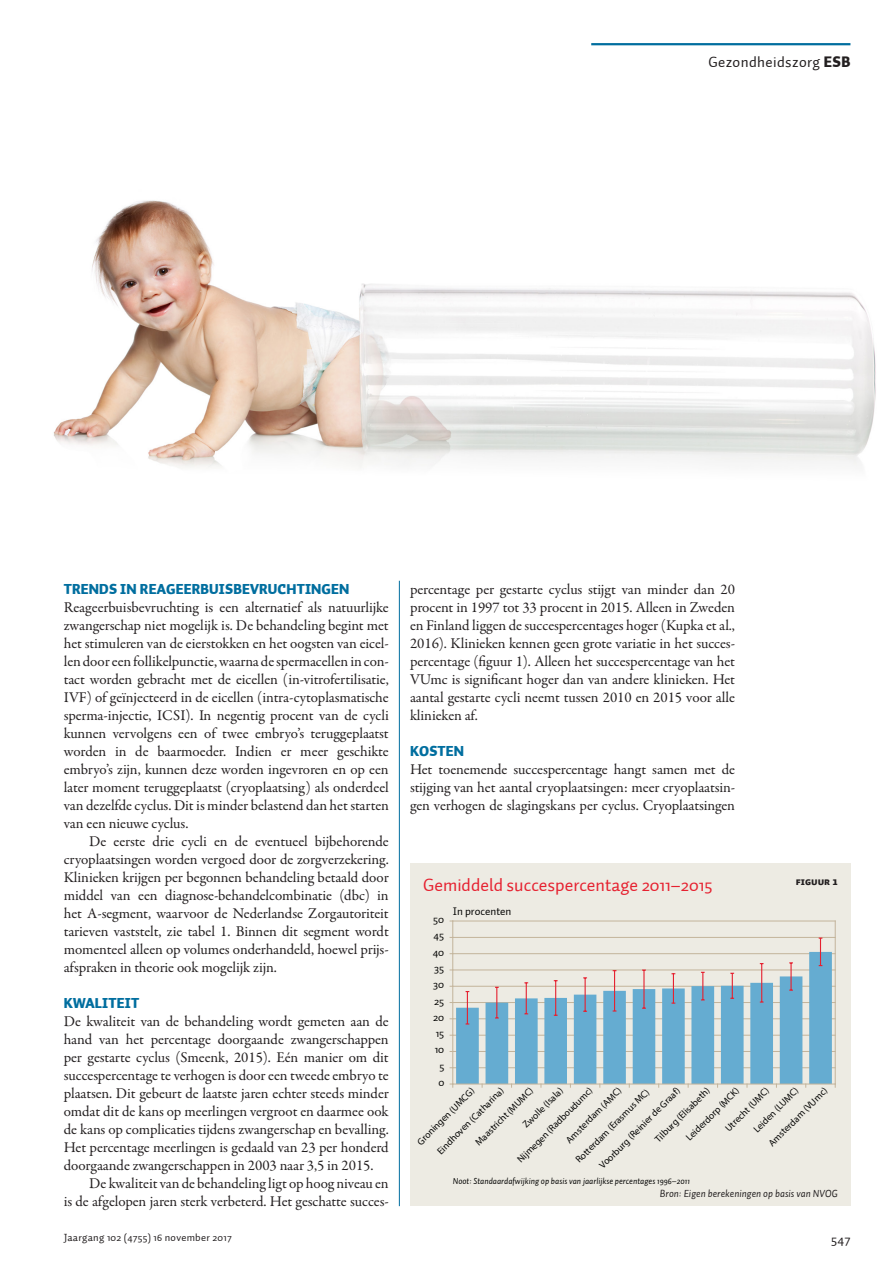
<style>
.page{position:relative;width:893px;height:1263px;background:#fff}
.page>*{position:absolute;margin:0;border:0;box-sizing:border-box;transform-origin:0 0}
.KDK1_FiguurKop{font:18px "Auto 1";color:#e62130}
.PLAT_EersteAlinea{font:15px/18px "Garamond Premr Pro";letter-spacing:-.005em;color:#231f20;text-align:justify}
.PLAT_VervolgAlinea{font:15px/18px "Garamond Premr Pro";letter-spacing:-.005em;color:#231f20;text-align:justify}
.t1{font:15px "Auto 1";letter-spacing:.025em;color:#231f20}
.PTK1_Tussenkop{font:900 14.25px "Auto 1";letter-spacing:.01em;color:#006e9f}
.t2{font:13.5px "Auto 1";color:#231f20}
.t3{font:11.1px/16.5px "Auto 1";color:#050504}
.KDPT_KaderBron{font:italic 10.5px "Auto 1";color:#231f20}
.t4{font:10.5px "Auto 1";letter-spacing:.025em;color:#231f20}
.KDK2_Figuurnummer{font:10.5px "Auto 1 Black Sm Cp";color:#231f20}
.t5{font:9.6px "Myriad Pro";color:#050504}
.t6{font:italic 8.85px "Auto 1";color:#050504}
.s1{font-weight:900}
</style>
<div class="page">
<hr style="left:591px;top:43px;width:259px;height:2px;background:#006e9f">
<hr style="left:399px;top:581px;width:1px;height:625px;background:#006e9f">
<div style="left:410px;top:864px;width:441px;height:342px;background:#edebe3"></div>
<hr style="left:453px;top:937px;width:382px;height:1px;background:#c3b49b">
<hr style="left:453px;top:953px;width:382px;height:1px;background:#c3b49b">
<hr style="left:453px;top:970px;width:382px;height:1px;background:#c3b49b">
<hr style="left:453px;top:986px;width:382px;height:1px;background:#c3b49b">
<hr style="left:453px;top:1002px;width:382px;height:1px;background:#c3b49b">
<hr style="left:453px;top:1018px;width:382px;height:1px;background:#c3b49b">
<hr style="left:453px;top:1035px;width:382px;height:1px;background:#c3b49b">
<hr style="left:453px;top:1051px;width:382px;height:1px;background:#c3b49b">
<hr style="left:453px;top:1067px;width:382px;height:1px;background:#c3b49b">
<svg style="left:456px;top:952px;width:376px;height:131px;fill:#65acd1"></svg>
<svg style="left:466px;top:991px;width:3px;height:33px"></svg>
<svg style="left:495px;top:987px;width:4px;height:31px"></svg>
<svg style="left:524px;top:982px;width:4px;height:32px"></svg>
<svg style="left:554px;top:980px;width:4px;height:36px"></svg>
<svg style="left:583px;top:977px;width:4px;height:35px"></svg>
<svg style="left:613px;top:970px;width:3px;height:41px"></svg>
<svg style="left:642px;top:969px;width:4px;height:40px"></svg>
<svg style="left:671px;top:973px;width:4px;height:31px"></svg>
<svg style="left:701px;top:972px;width:4px;height:28px"></svg>
<svg style="left:730px;top:973px;width:4px;height:26px"></svg>
<svg style="left:760px;top:963px;width:3px;height:39px"></svg>
<svg style="left:789px;top:962px;width:4px;height:29px"></svg>
<svg style="left:819px;top:937px;width:3px;height:29px"></svg>
<hr style="left:452px;top:921px;width:1px;height:163px;background:#c3b49b">
<hr style="left:835px;top:921px;width:1px;height:163px;background:#c3b49b">
<hr style="left:453px;top:1083px;width:382px;height:1px;background:#c3b49b">
<hr style="left:453px;top:920px;width:382px;height:1px;background:#c3b49b">
<img style="left:53px;top:200px;width:823px;height:268px">
<p class="t1" style="left:708px;top:53px;width:144px">Gezondheidszorg <span class="s1">ESB</span></p>
<p class="PTK1_Tussenkop" style="left:64px;top:580px;width:287px">TRENDS IN REAGEERBUISBEVRUCHTINGEN</p>
<p class="PLAT_EersteAlinea" style="left:64px;top:599px;width:327px">Reageerbuisbevruchting is een alternatief als natuurlijke zwangerschap niet mogelijk is. De behandeling begint met het stimuleren van de eierstokken en het oogsten van eicel&shy;len door een follikelpunctie, waarna de spermacellen in con&shy;tact worden gebracht met de eicellen (in-vitrofertilisatie, IVF) of geïnjecteerd in de eicellen (intra-cytoplasmatische sperma-injectie, ICSI). In negentig procent van de cycli kunnen vervolgens een of twee embryo’s teruggeplaatst worden in de baarmoeder. Indien er meer geschikte embryo’s zijn, kunnen deze worden ingevroren en op een later moment teruggeplaatst (cryoplaatsing) als onderdeel van dezelfde cyclus. Dit is minder belastend dan het starten van een nieuwe cyclus.</p>
<p class="PLAT_VervolgAlinea" style="left:64px;top:833px;width:327px;text-indent:26px">De eerste drie cycli en de eventueel bijbehorende cryoplaatsingen worden vergoed door de zorgverzekering.<br>Klinieken krijgen per begonnen behandeling betaald door middel van een diagnose-behandelcombinatie (dbc) in het A-segment, waarvoor de Nederlandse Zorgautoriteit tarieven vaststelt, zie tabel 1. Binnen dit segment wordt momenteel alleen op volumes onderhandeld, hoewel prijs&shy;afspraken in theorie ook mogelijk zijn.</p>
<p class="PTK1_Tussenkop" style="left:64px;top:994px;width:77px">KWALITEIT</p>
<p class="PLAT_EersteAlinea" style="left:64px;top:1013px;width:326px">De kwaliteit van de behandeling wordt gemeten aan de hand van het percentage doorgaande zwangerschappen per gestarte cyclus (Smeenk, 2015). Eén manier om dit succespercentage te verhogen is door een tweede embryo te plaatsen. Dit gebeurt de laatste jaren echter steeds minder omdat dit de kans op meerlingen vergroot en daarmee ook de kans op complicaties tijdens zwangerschap en bevalling.<br>Het percentage meerlingen is gedaald van 23 per honderd doorgaande zwangerschappen in 2003 naar 3,5 in 2015.</p>
<p class="PLAT_VervolgAlinea" style="left:64px;top:1175px;width:326px;text-align:right">De kwaliteit van de behandeling ligt op hoog niveau en<br>is de afgelopen jaren sterk verbeterd. Het geschatte succes-</p>
<p class="PLAT_VervolgAlinea" style="left:410px;top:581px;width:327px">percentage per gestarte cyclus stijgt van minder dan 20 procent in 1997 tot 33 procent in 2015. Alleen in Zweden en Finland liggen de succespercentages hoger (Kupka et al., 2016). Klinieken kennen geen grote variatie in het succes&shy;percentage (figuur 1). Alleen het succespercentage van het VUmc is significant hoger dan van andere klinieken. Het aantal gestarte cycli neemt tussen 2010 en 2015 voor alle klinieken af.</p>
<p class="PTK1_Tussenkop" style="left:410px;top:742px;width:56px">KOSTEN</p>
<p class="PLAT_EersteAlinea" style="left:410px;top:761px;width:326px">Het toenemende succespercentage hangt samen met de stijging van het aantal cryoplaatsingen: meer cryoplaatsin&shy;gen verhogen de slagingskans per cyclus. Cryoplaatsingen</p>
<p class="KDK1_FiguurKop" style="left:423px;top:874px;width:291px">Gemiddeld succespercentage 2011–2015</p>
<p class="KDK2_Figuurnummer" style="left:796px;top:875px;width:44px">FIGUUR 1</p>
<p class="t3" style="left:433px;top:911px;width:12px">50</p>
<p class="t3" style="left:434px;top:927px;width:12px">45</p>
<p class="t3" style="left:433px;top:944px;width:13px">40</p>
<p class="t3" style="left:434px;top:960px;width:12px">35</p>
<p class="t3" style="left:433px;top:976px;width:12px">30</p>
<p class="t3" style="left:434px;top:993px;width:12px">25</p>
<p class="t3" style="left:433px;top:1009px;width:13px">20</p>
<p class="t3" style="left:436px;top:1025px;width:10px">15</p>
<p class="t3" style="left:435px;top:1042px;width:11px">10</p>
<p class="t3" style="left:453px;top:903px;width:60px">In procenten</p>
<p class="t3" style="left:438px;top:1058px;width:7px">5<br>0</p>
<p class="t5" style="left:563px;top:1137px;width:75px;rotate:-45deg">Amsterdam (AMC)</p>
<p class="t5" style="left:597px;top:1162px;width:111px;rotate:-45deg">Voorburg (Reinier de Graaf)</p>
<p class="t5" style="left:415px;top:1139px;width:78px;rotate:-45deg">Groningen (UMCG)</p>
<p class="t5" style="left:435px;top:1148px;width:91px;rotate:-45deg">Eindhoven (Catharina)</p>
<p class="t5" style="left:473px;top:1139px;width:79px;rotate:-45deg">Maastricht (MUMC)</p>
<p class="t5" style="left:515px;top:1157px;width:103px;rotate:-45deg">Nijmegen (Radboudumc)</p>
<p class="t5" style="left:520px;top:1122px;width:54px;rotate:-45deg">Zwolle (Isala)</p>
<p class="t5" style="left:652px;top:1136px;width:74px;rotate:-45deg">Tilburg (Elisabeth)</p>
<p class="t5" style="left:723px;top:1125px;width:59px;rotate:-45deg">Utrecht (UMC)</p>
<p class="t5" style="left:683px;top:1135px;width:72px;rotate:-45deg">Leiderdorp (MCK)</p>
<p class="t5" style="left:751px;top:1127px;width:60px;rotate:-45deg">Leiden (LUMC)</p>
<p class="t5" style="left:766px;top:1140px;width:80px;rotate:-45deg">Amsterdam (VUmc)</p>
<p class="t5" style="left:573px;top:1157px;width:101px;rotate:-45deg">Rotterdam (Erasmus MC)</p>
<p class="t6" style="left:453px;top:1175px;width:239px">Noot: Standaardafwijking op basis van jaarlijkse percentages 1996–2011</p>
<p class="KDPT_KaderBron" style="left:660px;top:1187px;width:180px">Bron: Eigen berekeningen op basis van NVOG</p>
<p class="t4" style="left:64px;top:1231px;width:169px">Jaargang 102 (4755) 16 november 2017</p>
<p class="t2" style="left:831px;top:1231px;width:21px">547</p>
</div>
